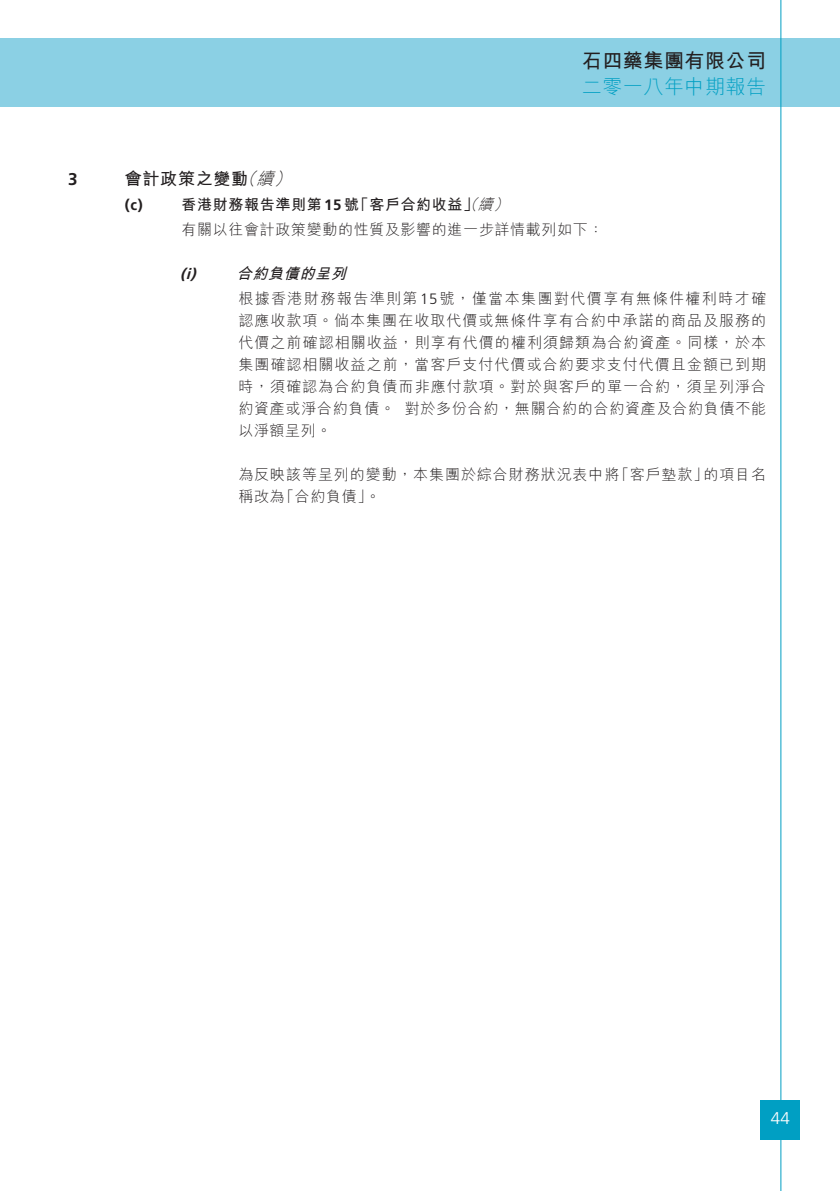
<style>
.page{position:relative;width:840px;height:1191px;background:#fff}
.page>*{position:absolute;margin:0;border:0;box-sizing:border-box;transform-origin:0 0}
.t1{font:20px "M Hei HK Bold E Ten B5 H";letter-spacing:.025em;color:#231f20}
.t2{font:20px "M Hei HK Light E Ten B5 H";letter-spacing:.025em;color:#009fc3}
.t3{font:17px "M Hei HK Bold E Ten B5 H";letter-spacing:.04em;color:#231f20}
.t4{font:300 17px "Frutiger LT Std";color:#fff}
.t5{font:700 17px "Frutiger";color:#231f20}
.t6{font:15px/22px "M Hei HK Light E Ten B5 H";letter-spacing:.05em;color:#231f20;text-align:justify}
.t7{font:15px "M Hei HK Bold E Ten B5 H";letter-spacing:.04em;color:#231f20}
.t8{font:italic 15px "M Hei HK Bold E Ten B5 H";color:#231f20}
.t9{font:700 15px "Frutiger";color:#231f20}
.t10{font:italic 700 15px "Frutiger";color:#231f20}
.s1{font-family:"M Hei HK Light E Ten B5 H";font-style:italic}
.s2{font-family:"Frutiger";font-weight:700}
.s3{font-family:"Frutiger LT Std";font-weight:300}
</style>
<div class="page">
<div style="left:0;top:39px;width:839px;height:68px;background:#8bd0e4"></div>
<hr style="left:780px;top:0;width:1px;height:1191px;background:#009fc3">
<div style="left:760px;top:1100px;width:39px;height:40px;background:#009fc3"></div>
<h1 class="t1" style="left:581px;top:53px;width:186px">石四藥集團有限公司</h1>
<h1 class="t2" style="left:581px;top:79px;width:186px">二零一八年中期報告</h1>
<p class="t5" style="left:68px;top:173px;width:11px">3</p>
<p class="t3" style="left:125px;top:172px;width:172px">會計政策之變動<span class="s1">（續）</span></p>
<p class="t9" style="left:125px;top:199px;width:19px">(c)</p>
<p class="t7" style="left:181px;top:199px;width:332px">香港財務報告準則第 <span class="s2">15</span> 號「客戶合約收益」<span class="s1">（續）</span></p>
<p class="t6" style="left:181px;top:220px;width:423px">有關以往會計政策變動的性質及影響的進一步詳情載列如下：</p>
<p class="t10" style="left:180px;top:268px;width:21px">(i)</p>
<p class="t8" style="left:237px;top:268px;width:114px">合約負債的呈列</p>
<p class="t6" style="left:238px;top:289px;width:529px">根據香港財務報告準則第<span class="s3">15</span>號，僅當本集團對代價享有無條件權利時才確認應收款項。倘本集團在收取代價或無條件享有合約中承諾的商品及服務的代價之前確認相關收益，則享有代價的權利須歸類為合約資產。同樣，於本集團確認相關收益之前，當客戶支付代價或合約要求支付代價且金額已到期時，須確認為合約負債而非應付款項。對於與客戶的單一合約，須呈列淨合約資產或淨合約負債。 對於多份合約，無關合約的合約資產及合約負債不能以淨額呈列。</p>
<p class="t6" style="left:238px;top:465px;width:529px">為反映該等呈列的變動，本集團於綜合財務狀況表中將「客戶墊款」的項目名稱改為「合約負債」。</p>
<p class="t4" style="left:770px;top:1111px;width:21px">44</p>
</div>
